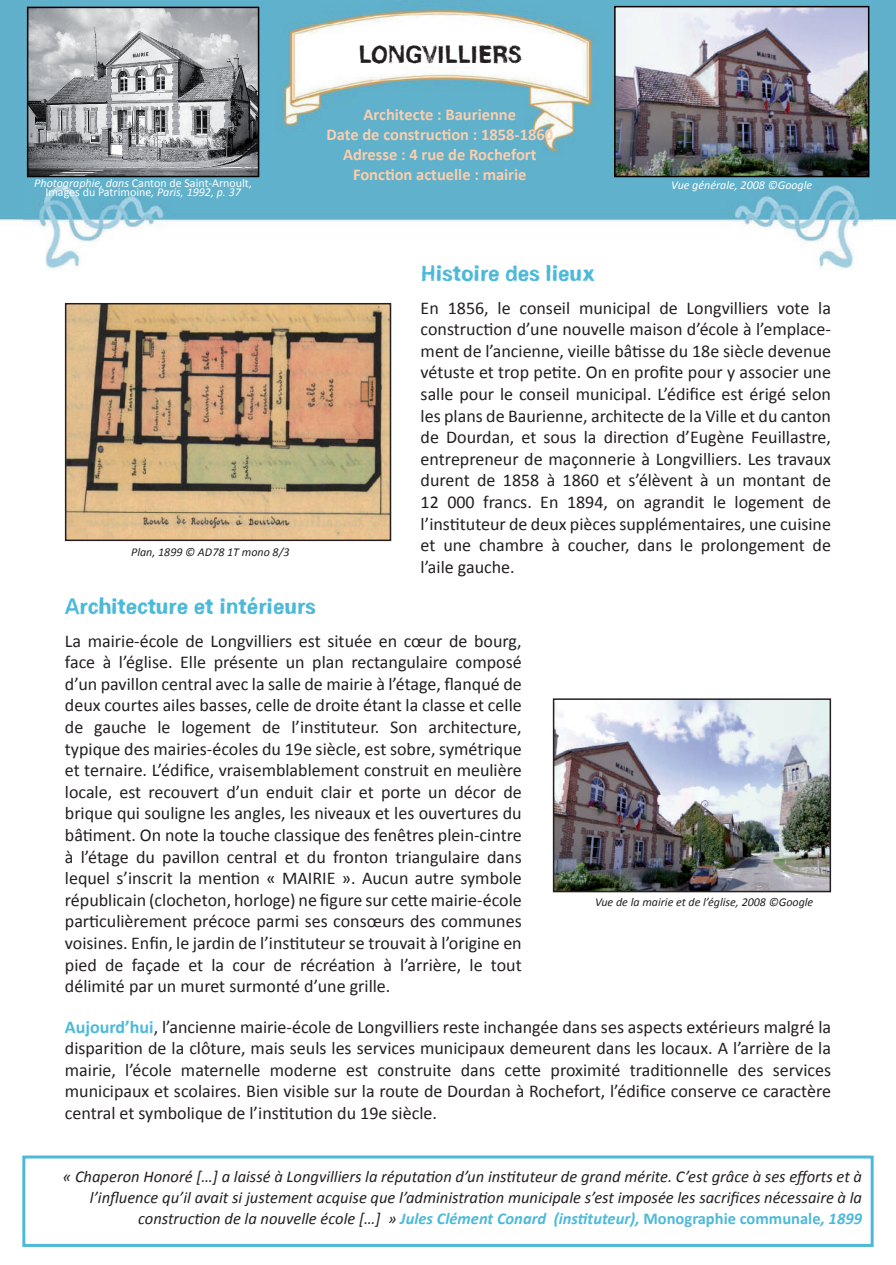
<style>
.page{position:relative;width:896px;height:1265px;background:#fff}
.page>*{position:absolute;margin:0;border:0;box-sizing:border-box;transform-origin:0 0}
.t1{font:700 30px "Unisketch";color:#231f20}
.t2{font:700 27px "Unisketch";color:#4cb9d9}
.t3{font:18px/21.6px "Calibri";color:#231f20;text-align:justify}
.t4{font:italic 16.5px/21px "Calibri";color:#231f20;text-align:right}
.t5{font:700 16.5px/19.8px "Calibri";color:#fcceac;text-align:center}
.t6{font:12px/9px "Calibri";color:#fff;text-align:center}
.t7{font:italic 12px "Calibri";color:#231f20}
.t8{font:italic 12px "Calibri";color:#fff}
.s1{font-style:italic}
.s2{font-weight:700;color:#4cb9d9}
.s3{font-weight:700;font-style:normal;color:#4cb9d9}
</style>
<div class="page">
<img style="left:0;top:0;width:895px;height:270px">
<div style="left:22px;top:1155px;width:851px;height:92px;border:3px solid #4cb9d9"></div>
<img style="left:68px;top:306px;width:320px;height:232px">
<div style="left:65px;top:303px;width:326px;height:238px;border:2px solid #231f20"></div>
<img style="left:555px;top:701px;width:272px;height:188px">
<div style="left:552px;top:698px;width:278px;height:194px;border:2px solid #231f20"></div>
<img style="left:30px;top:10px;width:226px;height:164px">
<div style="left:27px;top:7px;width:232px;height:170px;border:2px solid #000"></div>
<img style="left:616px;top:9px;width:249px;height:165px">
<div style="left:613px;top:6px;width:255px;height:171px;border:2px solid #000"></div>
<h1 class="t1" style="left:358px;top:39px;width:164px">LONGVILLIERS</h1>
<p class="t5" style="left:326px;top:105px;width:228px">Architecte : Baurienne<br>Date de construction : 1858-1860<br>Adresse : 4 rue de Rochefort<br>Fonction actuelle : mairie</p>
<p class="t6" style="left:34px;top:179px;width:219px"><span class="s1">Photographie, dans</span> Canton de Saint-Arnoult,<br>Images du Patrimoine<span class="s1">, Paris, 1992, p. 37</span></p>
<p class="t8" style="left:670px;top:176px;width:142px">Vue générale, 2008 ©Google</p>
<p class="t7" style="left:131px;top:544px;width:160px">Plan, 1899 © AD78 1T mono 8/3</p>
<h2 class="t2" style="left:420px;top:259px;width:174px">Histoire des lieux</h2>
<p class="t3" style="left:420px;top:297px;width:412px">En 1856, le conseil municipal de Longvilliers vote la construction d’une nouvelle maison d’école à l’emplace&shy;ment de l’ancienne, vieille bâtisse du 18e siècle devenue vétuste et trop petite. On en profite pour y associer une salle pour le conseil municipal. L’édifice est érigé selon les plans de Baurienne, architecte de la Ville et du canton de Dourdan, et sous la direction d’Eugène Feuillastre, entrepreneur de maçonnerie à Longvilliers. Les travaux durent de 1858 à 1860 et s’élèvent à un montant de 12 000 francs. En 1894, on agrandit le logement de l’instituteur de deux pièces supplémentaires, une cuisine et une chambre à coucher, dans le prolongement de l’aile gauche.</p>
<h2 class="t2" style="left:65px;top:592px;width:252px">Architecture et intérieurs</h2>
<p class="t3" style="left:65px;top:630px;width:458px">La mairie-école de Longvilliers est située en cœur de bourg, face à l’église. Elle présente un plan rectangulaire composé d’un pavillon central avec la salle de mairie à l’étage, flanqué de deux courtes ailes basses, celle de droite étant la classe et celle de gauche le logement de l’instituteur. Son architecture, typique des mairies-écoles du 19e siècle, est sobre, symétrique et ternaire. L’édifice, vraisemblablement construit en meulière locale, est recouvert d’un enduit clair et porte un décor de brique qui souligne les angles, les niveaux et les ouvertures du bâtiment. On note la touche classique des fenêtres plein-cintre à l’étage du pavillon central et du fronton triangulaire dans lequel s’inscrit la mention « MAIRIE ». Aucun autre symbole républicain (clocheton, horloge) ne figure sur cette mairie-école particulièrement précoce parmi ses consœurs des communes voisines. Enfin, le jardin de l’instituteur se trouvait à l’origine en pied de façade et la cour de récréation à l’arrière, le tout délimité par un muret surmonté d’une grille.</p>
<p class="t3" style="left:65px;top:1016px;width:767px"><span class="s2">Aujourd’hui</span>, l’ancienne mairie-école de Longvilliers reste inchangée dans ses aspects extérieurs malgré la disparition de la clôture, mais seuls les services municipaux demeurent dans les locaux. A l’arrière de la mairie, l’école maternelle moderne est construite dans cette proximité traditionnelle des services municipaux et scolaires. Bien visible sur la route de Dourdan à Rochefort, l’édifice conserve ce caractère central et symbolique de l’institution du 19e siècle.</p>
<p class="t7" style="left:594px;top:894px;width:220px">Vue de la mairie et de l’église, 2008 ©Google</p>
<p class="t4" style="left:63px;top:1165px;width:800px">« Chaperon Honoré […] a laissé à Longvilliers la réputation d’un instituteur de grand mérite. C’est grâce à ses efforts et à l’influence qu’il avait si justement acquise que l’administration municipale s’est imposée les sacrifices nécessaire à la construction de la nouvelle école […] » <span class="s2">Jules Clément Conard (instituteur),</span> <span class="s3">Monographie communale</span><span class="s2">, 1899</span></p>
</div>
